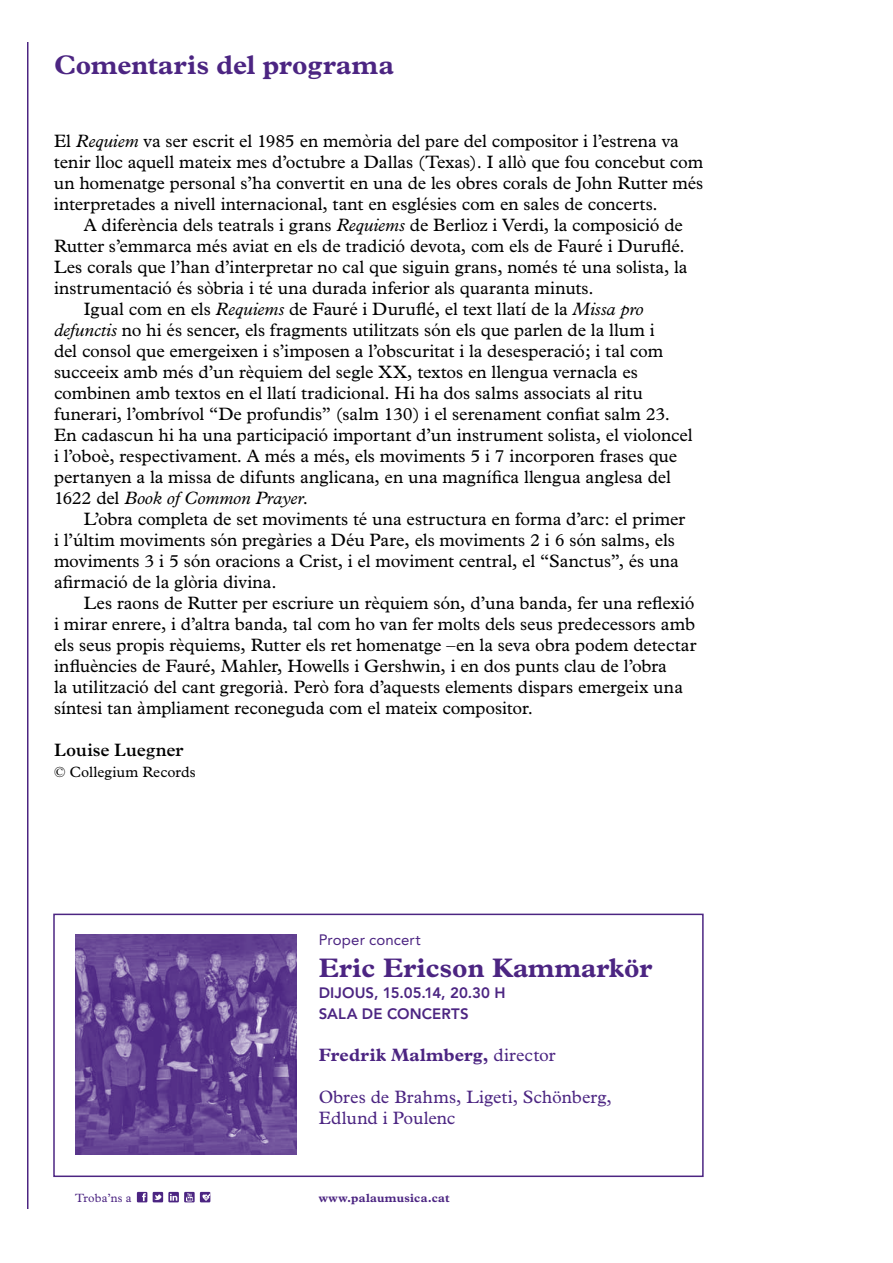
<style>
.page{position:relative;width:893px;height:1263px;background:#fff}
.page>*{position:absolute;margin:0;border:0;box-sizing:border-box;transform-origin:0 0}
.t1{font:700 27px "Plantin";color:#4c2582}
.t2{font:18px/21px "Plantin";letter-spacing:-.005em;color:#000}
.t3{font:18px/21px "Plantin";letter-spacing:.005em;color:#4c2582}
.t4{font:italic 18px "Plantin";letter-spacing:-.005em;color:#000}
.t5{font:700 18px "Plantin";letter-spacing:.005em;color:#4c2582}
.t6{font:600 18px "Plantin";letter-spacing:-.005em;color:#000}
.t7{font:800 15px/21px "Avenir LT Std";letter-spacing:.005em;color:#4c2582}
.t8{font:15px "Plantin";letter-spacing:.005em;color:#000}
.t9{font:15px "Avenir LT Std";letter-spacing:.005em;color:#4c2582}
.t10{font:700 12px "Plantin";letter-spacing:.02em;color:#4c2582}
.t11{font:12px "Plantin";letter-spacing:.015em;color:#4c2582}
.s1{font-style:italic}
.s2{font-style:normal}
.s3{font-weight:400}
</style>
<div class="page">
<hr style="left:27px;top:42px;width:1px;height:1167px;background:#4c2582">
<img style="left:75px;top:935px;width:221px;height:220px">
<div style="left:53px;top:914px;width:651px;height:263px;border:2px solid #4c2582"></div>
<div style="left:137px;top:1192px;width:10px;height:10px;background:#4c2582"></div>
<svg style="left:142px;top:1193px;width:4px;height:8px"></svg>
<svg style="left:168px;top:1192px;width:11px;height:10px"></svg>
<svg style="left:170px;top:1193px;width:7px;height:8px"></svg>
<div style="left:153px;top:1192px;width:10px;height:10px;background:#4c2582"></div>
<svg style="left:154px;top:1194px;width:8px;height:6px"></svg>
<div style="left:184px;top:1192px;width:11px;height:10px;background:#4c2582"></div>
<svg style="left:186px;top:1193px;width:7px;height:8px"></svg>
<div style="left:200px;top:1192px;width:10px;height:10px;background:#4c2582"></div>
<svg style="left:202px;top:1193px;width:8px;height:8px"></svg>
<h1 class="t1" style="left:54px;top:48px;width:341px">Comentaris del programa</h1>
<p class="t2" style="left:54px;top:130px;width:651px">El <span class="s1">Requiem</span> va ser escrit el 1985 en memòria del pare del compositor i l’estrena va tenir lloc aquell mateix mes d’octubre a Dallas (Texas). I allò que fou concebut com un homenatge personal s’ha convertit en una de les obres corals de John Rutter més interpretades a nivell internacional, tant en esglésies com en sales de concerts.</p>
<p class="t2" style="left:84px;top:214px;width:601px">A diferència dels teatrals i grans <span class="s1">Requiems</span> de Berlioz i Verdi, la composició de</p>
<p class="t2" style="left:54px;top:235px;width:632px">Rutter s’emmarca més aviat en els de tradició devota, com els de Fauré i Duruflé.</p>
<p class="t2" style="left:54px;top:256px;width:635px">Les corals que l’han d’interpretar no cal que siguin grans, només té una solista, la</p>
<p class="t2" style="left:54px;top:277px;width:541px">instrumentació és sòbria i té una durada inferior als quaranta minuts.</p>
<p class="t2" style="left:84px;top:298px;width:561px">Igual com en els <span class="s1">Requiems</span> de Fauré i Duruflé, el text llatí de la <span class="s1">Missa pro</span></p>
<p class="t2" style="left:54px;top:319px;width:602px"><span class="s1">defunctis</span> no hi és sencer, els fragments utilitzats són els que parlen de la llum i</p>
<p class="t2" style="left:54px;top:340px;width:611px">del consol que emergeixen i s’imposen a l’obscuritat i la desesperació; i tal com</p>
<p class="t2" style="left:54px;top:361px;width:586px">succeeix amb més d’un rèquiem del segle XX, textos en llengua vernacla es</p>
<p class="t2" style="left:54px;top:382px;width:590px">combinen amb textos en el llatí tradicional. Hi ha dos salms associats al ritu</p>
<p class="t2" style="left:54px;top:403px;width:618px">funerari, l’ombrívol “De profundis” (salm 130) i el serenament confiat salm 23.</p>
<p class="t2" style="left:54px;top:424px;width:640px">En cadascun hi ha una participació important d’un instrument solista, el violoncel</p>
<p class="t2" style="left:54px;top:445px;width:625px">i l’oboè, respectivament. A més a més, els moviments 5 i 7 incorporen frases que</p>
<p class="t2" style="left:54px;top:466px;width:618px">pertanyen a la missa de difunts anglicana, en una magnífica llengua anglesa del</p>
<p class="t4" style="left:54px;top:488px;width:256px"><span class="s2">1622 del</span> Book of Common Prayer<span class="s2">.</span></p>
<p class="t2" style="left:84px;top:508px;width:603px">L’obra completa de set moviments té una estructura en forma d’arc: el primer</p>
<p class="t2" style="left:54px;top:529px;width:622px">i l’últim moviments són pregàries a Déu Pare, els moviments 2 i 6 són salms, els</p>
<p class="t2" style="left:54px;top:550px;width:626px">moviments 3 i 5 són oracions a Crist, i el moviment central, el “Sanctus”, és una</p>
<p class="t2" style="left:54px;top:571px;width:224px">afirmació de la glòria divina.</p>
<p class="t2" style="left:84px;top:592px;width:612px">Les raons de Rutter per escriure un rèquiem són, d’una banda, fer una reflexió</p>
<p class="t2" style="left:54px;top:613px;width:643px">i mirar enrere, i d’altra banda, tal com ho van fer molts dels seus predecessors amb</p>
<p class="t2" style="left:54px;top:634px;width:644px">els seus propis rèquiems, Rutter els ret homenatge –en la seva obra podem detectar</p>
<p class="t2" style="left:54px;top:655px;width:614px">influències de Fauré, Mahler, Howells i Gershwin, i en dos punts clau de l’obra</p>
<p class="t2" style="left:54px;top:676px;width:630px">la utilització del cant gregorià. Però fora d’aquests elements dispars emergeix una</p>
<p class="t2" style="left:54px;top:697px;width:481px">síntesi tan àmpliament reconeguda com el mateix compositor.</p>
<p class="t6" style="left:54px;top:739px;width:131px">Louise Luegner</p>
<p class="t8" style="left:54px;top:763px;width:143px">© Collegium Records</p>
<p class="t9" style="left:319px;top:931px;width:103px">Proper concert</p>
<h1 class="t1" style="left:319px;top:951px;width:335px">Eric Ericson Kammarkör</h1>
<p class="t7" style="left:319px;top:982px;width:188px">DIJOUS, 15.05.14, 20.30 H<br>SALA DE CONCER</p>
<p class="t7" style="left:451px;top:1003px;width:18px">TS</p>
<p class="t5" style="left:319px;top:1044px;width:238px">Fredrik Malmberg, <span class="s3">director</span></p>
<p class="t3" style="left:319px;top:1086px;width:295px">Obres de Brahms, Ligeti, Schönberg,<br>Edlund i Poulenc</p>
<p class="t11" style="left:75px;top:1191px;width:58px">Troba’ns a</p>
<p class="t10" style="left:319px;top:1190px;width:132px">www.palaumusica.cat</p>
</div>
